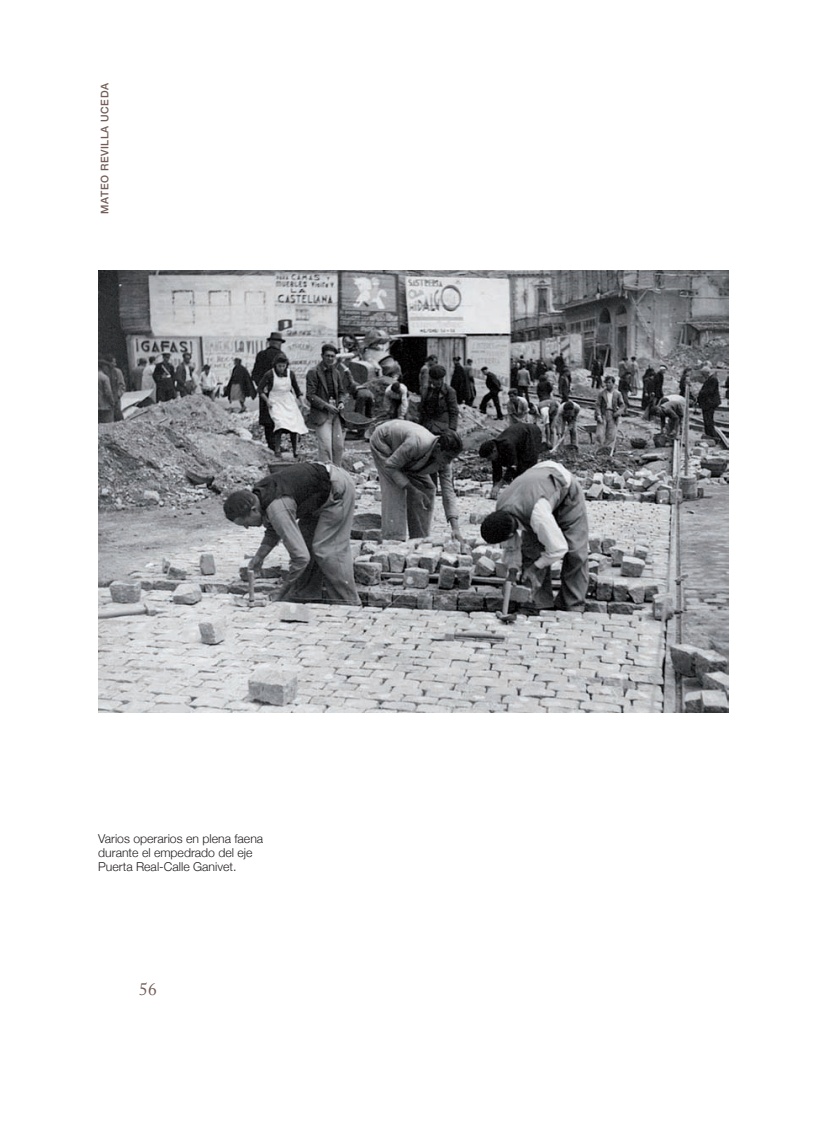
<style>
.page{position:relative;width:833px;height:1141px;background:#fff}
.page>*{position:absolute;margin:0;border:0;box-sizing:border-box;transform-origin:0 0}
.t1{font:17.5px "Adobe Caslon Pro";color:#735c55}
.t2{font:300 12.25px/14px "Helvetica Neue";color:#231f20}
.t3{font:500 10.5px "Helvetica Neue";letter-spacing:.05em;color:#735c55}
</style>
<div class="page">
<img style="left:98px;top:271px;width:630px;height:441px">
<p class="t3" style="left:96px;top:213px;width:132px;rotate:-90deg">Mateo Revilla Uceda</p>
<p class="t2" style="left:98px;top:830px;width:166px">Varios operarios en plena faena durante el empedrado del eje<br>Puerta Real-Calle Ganivet.</p>
<h1 class="t1" style="left:139px;top:978px;width:19px">56</h1>
</div>
